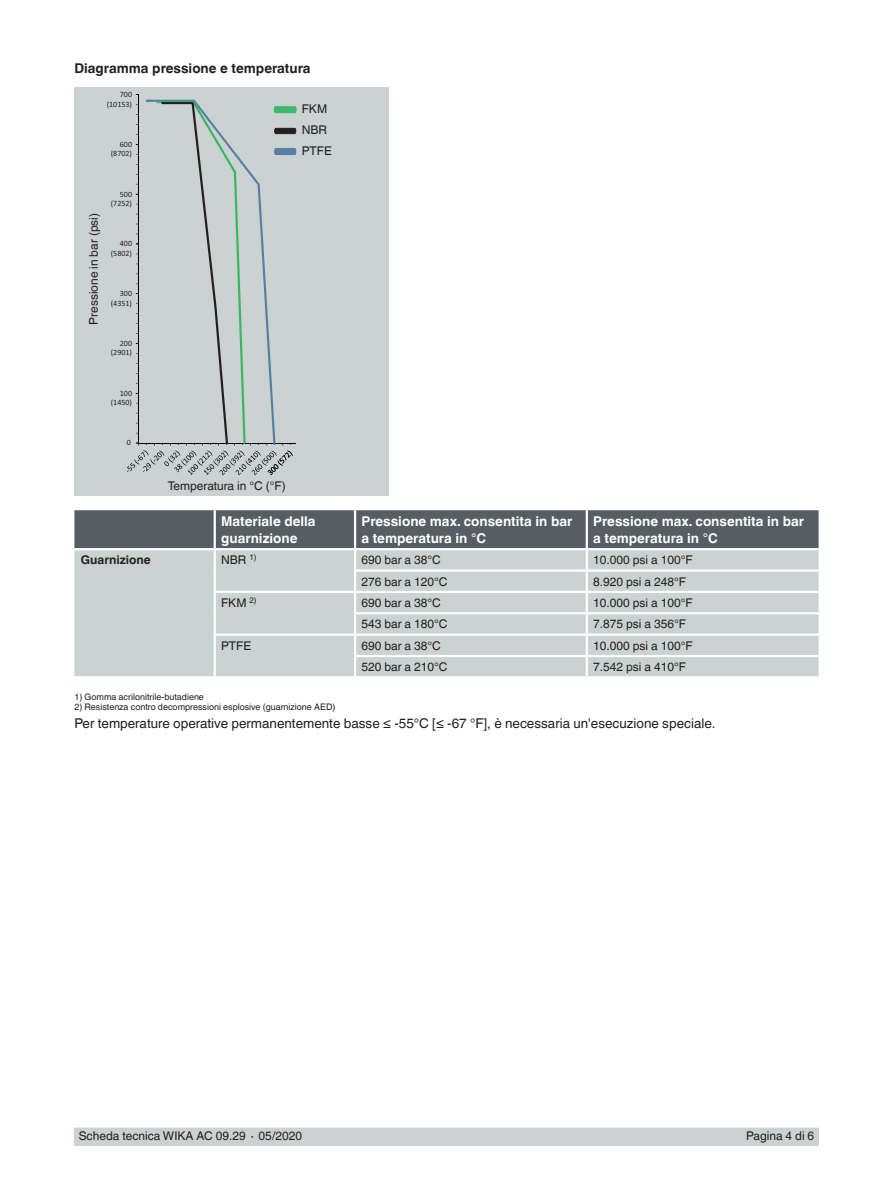
<style>
.page{position:relative;width:893px;height:1188px;background:#fff}
.page>*{position:absolute;margin:0;border:0;box-sizing:border-box;transform-origin:0 0}
.t1{font:700 13.5px/16.5px "Helvetica World";color:#fff}
.t2{font:13.5px "Helvetica World";color:#231f20}
.t3{font:700 13.5px "Helvetica World";color:#231f20}
.t4{font:12px/21.3px "Helvetica World";color:#231f20}
.t5{font:700 12px "Helvetica World";color:#231f20}
.t6{font:9px "Helvetica World";color:#231f20}
.t7{font:8.1px/9.8px "Calibri";color:#231f20;text-align:right}
</style>
<div class="page">
<div style="left:74px;top:1128px;width:745px;height:17px;background:#cbd2d2"></div>
<div style="left:74px;top:87px;width:315px;height:409px;background:#cbd2d2"></div>
<div style="left:74px;top:612px;width:745px;height:64px;background:#cbd2d2"></div>
<hr style="left:587px;top:612px;width:232px;height:2px;background:#fff">
<hr style="left:355px;top:634px;width:232px;height:2px;background:#fff">
<hr style="left:587px;top:634px;width:232px;height:2px;background:#fff">
<hr style="left:587px;top:655px;width:232px;height:2px;background:#fff">
<hr style="left:354px;top:612px;width:233px;height:2px;background:#fff">
<hr style="left:354px;top:655px;width:233px;height:2px;background:#fff">
<svg style="left:354px;top:636px;width:2px;height:40px"></svg>
<hr style="left:586px;top:614px;width:2px;height:20px;background:#fff">
<svg style="left:586px;top:636px;width:2px;height:40px"></svg>
<svg style="left:74px;top:510px;width:745px;height:102px;background:#a2a9ab"></svg>
<hr style="left:354px;top:614px;width:2px;height:20px;background:#fff">
<hr style="left:354px;top:510px;width:2px;height:38px;background:#fff">
<hr style="left:215px;top:548px;width:140px;height:2px;background:#fff">
<hr style="left:74px;top:548px;width:141px;height:2px;background:#fff">
<hr style="left:214px;top:550px;width:2px;height:21px;background:#fff">
<hr style="left:214px;top:571px;width:2px;height:20px;background:#fff">
<hr style="left:214px;top:593px;width:2px;height:20px;background:#fff">
<hr style="left:214px;top:613px;width:2px;height:21px;background:#fff">
<hr style="left:214px;top:634px;width:141px;height:2px;background:#fff">
<hr style="left:214px;top:636px;width:2px;height:20px;background:#fff">
<hr style="left:214px;top:656px;width:2px;height:20px;background:#fff">
<svg style="left:127px;top:94px;width:170px;height:381px"></svg>
<p class="t3" style="left:74px;top:61px;width:238px">Diagramma pressione e temperatura</p>
<p class="t7" style="left:107px;top:89px;width:27px">700 (10153)</p>
<p class="t7" style="left:111px;top:139px;width:23px">600 (8702)</p>
<p class="t4" style="left:83px;top:325px;width:113px;rotate:-90deg">Pressione in bar (psi)</p>
<p class="t7" style="left:111px;top:189px;width:23px">500 (7252)</p>
<p class="t7" style="left:111px;top:239px;width:23px">400 (5802)</p>
<p class="t7" style="left:111px;top:288px;width:23px">300 (4351)</p>
<p class="t7" style="left:111px;top:338px;width:23px">200 (2901)</p>
<p class="t7" style="left:111px;top:388px;width:23px">100 (1450)</p>
<p class="t7" style="left:127px;top:438px;width:6px">0</p>
<p class="t4" style="left:302px;top:98px;width:32px">FKM<br>NBR<br>PTFE</p>
<p class="t4" style="left:168px;top:475px;width:120px">Temperatura in °C (°F)</p>
<p class="t1" style="left:221px;top:513px;width:96px">Materiale della guarnizione</p>
<p class="t1" style="left:361px;top:513px;width:213px">Pressione max. consentita in bar a temperatura in °C</p>
<p class="t1" style="left:593px;top:513px;width:213px">Pressione max. consentita in bar a temperatura in °C</p>
<p class="t5" style="left:81px;top:553px;width:71px">Guarnizione</p>
<p class="t4" style="left:221px;top:549px;width:37px">NBR <sup>1)</sup></p>
<p class="t4" style="left:361px;top:549px;width:81px">690 bar a 38°C</p>
<p class="t4" style="left:593px;top:549px;width:101px">10.000 psi a 100°F</p>
<p class="t4" style="left:361px;top:571px;width:88px">276 bar a 120°C</p>
<p class="t4" style="left:593px;top:571px;width:94px">8.920 psi a 248°F</p>
<p class="t4" style="left:221px;top:592px;width:37px">FKM <sup>2)</sup></p>
<p class="t4" style="left:361px;top:592px;width:81px">690 bar a 38°C</p>
<p class="t4" style="left:593px;top:592px;width:101px">10.000 psi a 100°F</p>
<p class="t4" style="left:361px;top:613px;width:88px">543 bar a 180°C</p>
<p class="t4" style="left:593px;top:613px;width:94px">7.875 psi a 356°F</p>
<p class="t4" style="left:221px;top:635px;width:32px">PTFE</p>
<p class="t4" style="left:361px;top:635px;width:81px">690 bar a 38°C</p>
<p class="t4" style="left:593px;top:635px;width:101px">10.000 psi a 100°F</p>
<p class="t4" style="left:361px;top:656px;width:88px">520 bar a 210°C</p>
<p class="t4" style="left:593px;top:656px;width:94px">7.542 psi a 410°F</p>
<p class="t6" style="left:74px;top:691px;width:131px">1) Gomma acrilonitrile-butadiene</p>
<p class="t6" style="left:74px;top:702px;width:263px">2) Resistenza contro decompressioni esplosive (guarnizione AED)</p>
<p class="t2" style="left:74px;top:715px;width:643px">Per temperature operative permanentemente basse ≤ -55°C [≤ -67 °F], è necessaria un'esecuzione speciale.</p>
<p class="t4" style="left:79px;top:1126px;width:225px">Scheda tecnica WIKA AC 09.29 ∙ 05/2020</p>
<p class="t4" style="left:746px;top:1126px;width:70px">Pagina 4 di 6</p>
</div>
